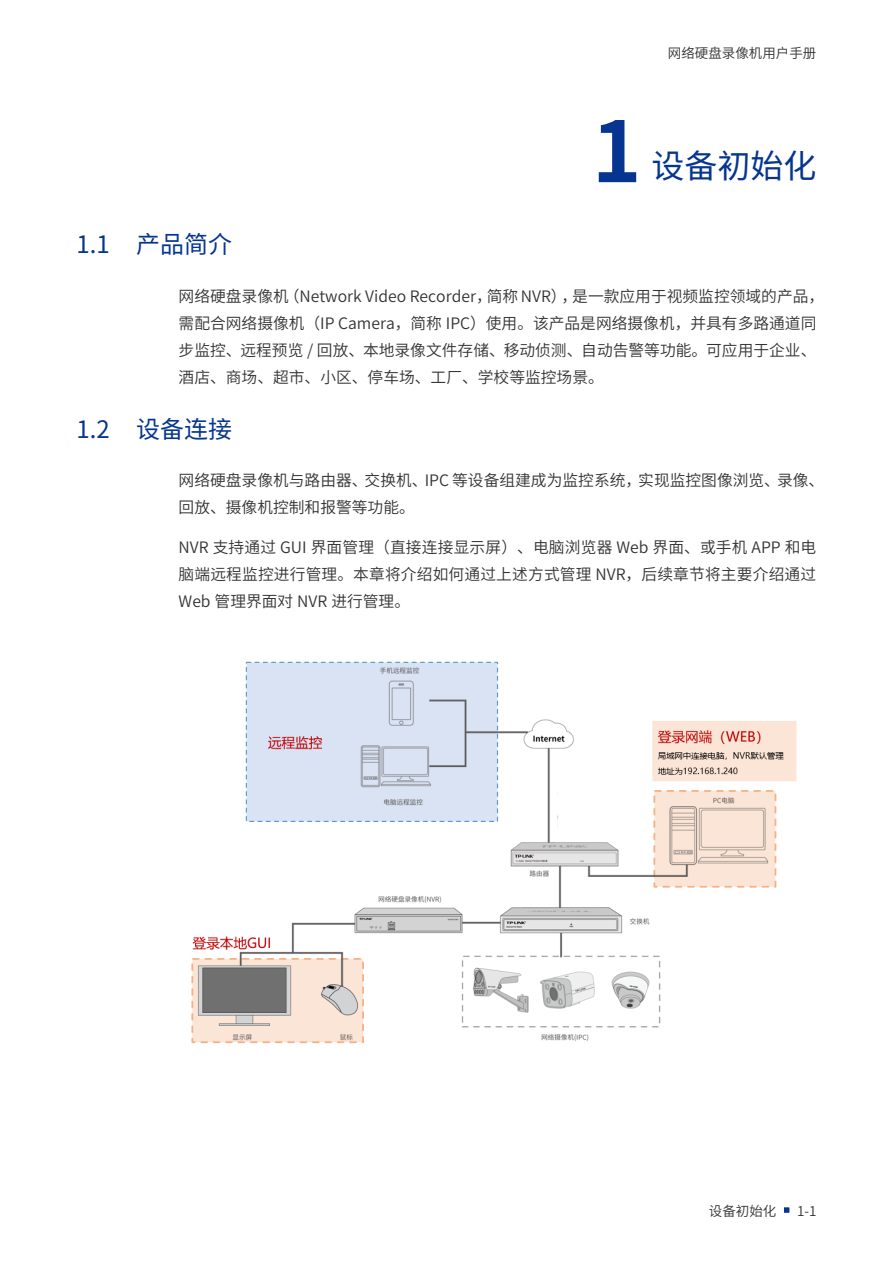
<style>
.page{position:relative;width:893px;height:1263px;background:#fff}
.page>*{position:absolute;margin:0;border:0;box-sizing:border-box;transform-origin:0 0}
.t1{font:700 84px "Source Han Sans CN";color:#063591}
.t2{font:33px "Source Han Sans CN";color:#063591}
.t3{font:24px "Source Han Sans CN";color:#063591}
.UG模块化正文{font:15.75px/27px "Source Han Sans CN";color:#333}
.t4{font:13.5px "Source Han Sans CN";color:#333}
</style>
<div class="page">
<div style="left:783px;top:1206px;width:7px;height:7px;background:#063591"></div>
<div style="left:782px;top:1206px;width:9px;height:8px;border:2px solid #fff"></div>
<img style="left:191px;top:661px;width:606px;height:383px">
<p class="t4" style="left:668px;top:45px;width:150px">网络硬盘录像机用户手册</p>
<p class="t1" style="left:592px;top:104px;width:51px">1</p>
<p class="t2" style="left:651px;top:148px;width:166px">设备初始化</p>
<p class="t3" style="left:77px;top:231px;width:157px">1.1 产品简介</p>
<p class="UG模块化正文" style="left:179px;top:283px;width:647px">网络硬盘录像机（Network Video Recorder，简称 NVR），是一款应用于视频监控领域的产品，需配合网络摄像机（IP Camera，简称 IPC）使用。该产品是网络摄像机，并具有多路通道同步监控、远程预览 / 回放、本地录像文件存储、移动侦测、自动告警等功能。可应用于企业、酒店、商场、超市、小区、停车场、工厂、学校等监控场景。</p>
<p class="t3" style="left:77px;top:416px;width:157px">1.2 设备连接</p>
<p class="UG模块化正文" style="left:179px;top:467px;width:647px">网络硬盘录像机与路由器、交换机、IPC 等设备组建成为监控系统，实现监控图像浏览、录像、回放、摄像机控制和报警等功能。</p>
<p class="UG模块化正文" style="left:179px;top:534px;width:639px;text-align:justify">NVR 支持通过 GUI 界面管理（直接连接显示屏）、电脑浏览器 Web 界面、或手机 APP 和电脑端远程监控进行管理。本章将介绍如何通过上述方式管理 NVR，后续章节将主要介绍通过Web 管理界面对 NVR 进行管理。</p>
<p class="t4" style="left:709px;top:1203px;width:69px">设备初始化</p>
<p class="t4" style="left:797px;top:1203px;width:21px">1-1</p>
</div>
